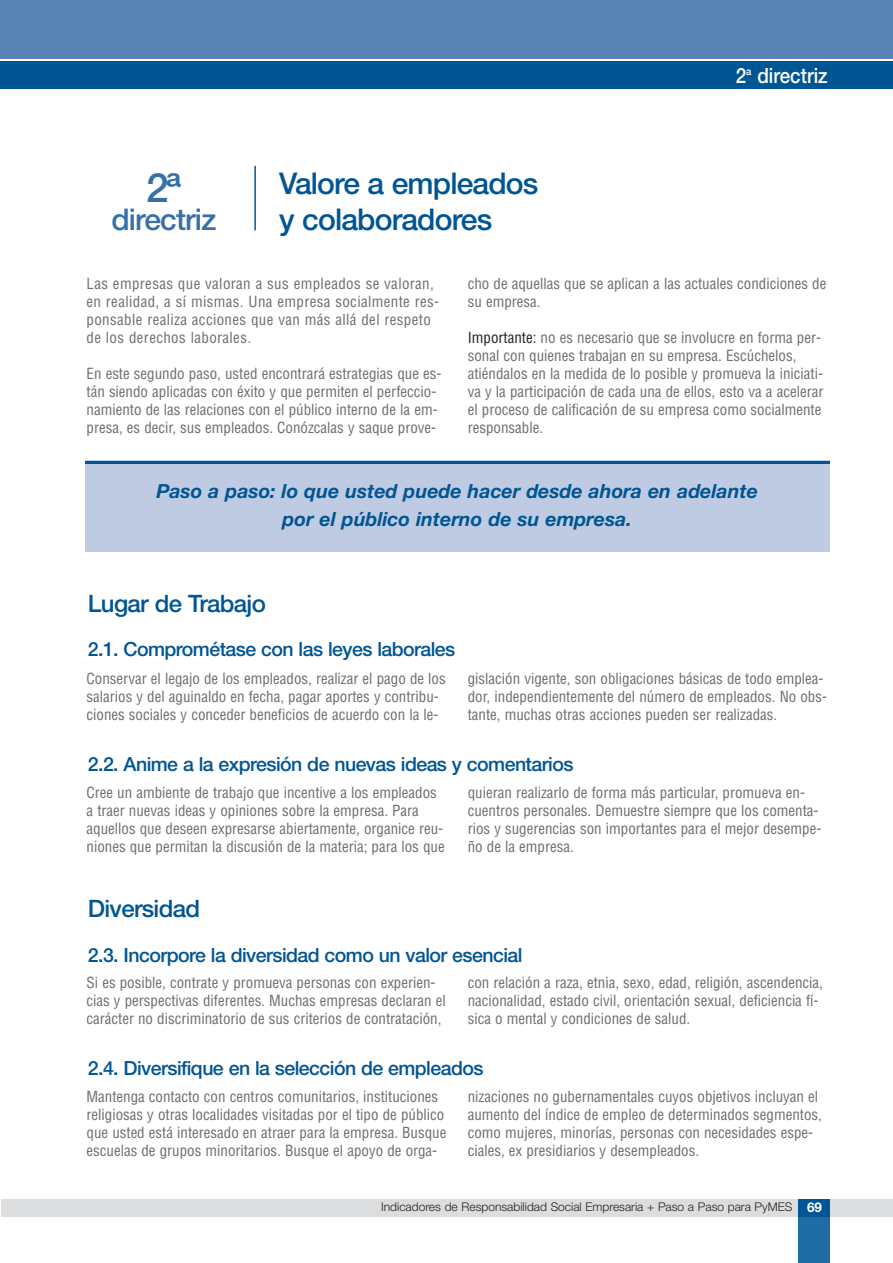
<style>
.page{position:relative;width:893px;height:1263px;background:#fff}
.page>*{position:absolute;margin:0;border:0;box-sizing:border-box;transform-origin:0 0}
.t1{font:500 40.5px "Helvetica Neue";color:#3670a9}
.t2{font:500 30px/36px "Helvetica Neue";letter-spacing:-.03em;color:#005594}
.t3{font:500 30px "Helvetica Neue";letter-spacing:-.03em;color:#3670a9}
.t4{font:500 24px "Helvetica Neue";letter-spacing:-.03em;color:#005594}
.t5{font:500 21px "Helvetica Neue";color:#fff;scale:.9 1}
.t6{font:500 19.5px "Helvetica Neue";letter-spacing:-.03em;color:#005594}
.t7{font:italic 700 19.5px/27.6px "Helvetica Neue";color:#005594;text-align:center}
.t8{font:condensed 15px/18px "Helvetica";color:#6c6d70}
.t9{font:condensed 15px/18px "Helvetica";letter-spacing:.025em;color:#6c6d70}
.t10{font:300 12px "Helvetica Neue";color:#231f20}
.s1{color:#231f20}
.s2{font-weight:700;font-size:13.5px;color:#fff}
</style>
<div class="page">
<div style="left:1px;top:1199px;width:891px;height:17px;background:#dcdddf"></div>
<div style="left:799px;top:1199px;width:31px;height:64px;background:#1e6ba5"></div>
<div style="left:799px;top:1199px;width:31px;height:17px;background:#005594"></div>
<div style="left:0;top:0;width:893px;height:59px;background:#5b84b6"></div>
<div style="left:0;top:62px;width:893px;height:27px;background:#005594"></div>
<div style="left:85px;top:461px;width:744px;height:91px;background:#bfcbe2"></div>
<hr style="left:85px;top:461px;width:744px;height:3px;background:#005594">
<hr style="left:254px;top:166px;width:2px;height:64px;background:#005594">
<h1 class="t1" style="left:146px;top:173px;width:37px">2ª</h1>
<h2 class="t3" style="left:111px;top:208px;width:106px">directriz</h2>
<h2 class="t2" style="left:279px;top:168px;width:261px">Valore a empleados y colaboradores</h2>
<h3 class="t5" style="left:736px;top:68px;width:104px">2<sup>a</sup> directriz</h3>
<p class="t9" style="left:87px;top:275px;width:354px">Las empresas que valoran a sus empleados se valoran, en realidad, a sí mismas. Una empresa socialmente res&shy;ponsable realiza acciones que van más allá del respeto de los derechos laborales.</p>
<p class="t8" style="left:87px;top:365px;width:356px">En este segundo paso, usted encontrará estrategias que es&shy;tán siendo aplicadas con éxito y que permiten el perfeccio&shy;namiento de las relaciones con el público interno de la em&shy;presa, es decir, sus empleados. Conózcalas y saque prove-</p>
<p class="t8" style="left:468px;top:275px;width:360px">cho de aquellas que se aplican a las actuales condiciones de su empresa.</p>
<p class="t8" style="left:468px;top:329px;width:357px"><span class="s1">Importante:</span> no es necesario que se involucre en forma per&shy;sonal con quienes trabajan en su empresa. Escúchelos, atiéndalos en la medida de lo posible y promueva la iniciati&shy;va y la participación de cada una de ellos, esto va a acelerar el proceso de calificación de su empresa como socialmente responsable.</p>
<h3 class="t7" style="left:156px;top:479px;width:603px">Paso a paso: lo que usted puede hacer desde ahora en adelante por el público interno de su empresa.</h3>
<h3 class="t4" style="left:88px;top:595px;width:180px">Lugar de Trabajo</h3>
<h3 class="t6" style="left:88px;top:642px;width:369px">2.1. Comprométase con las leyes laborales</h3>
<p class="t8" style="left:87px;top:670px;width:361px">Conservar el legajo de los empleados, realizar el pago de los salarios y del aguinaldo en fecha, pagar aportes y contribu&shy;ciones sociales y conceder beneficios de acuerdo con la le-</p>
<p class="t8" style="left:468px;top:670px;width:361px">gislación vigente, son obligaciones básicas de todo emplea&shy;dor, independientemente del número de empleados. No obs&shy;tante, muchas otras acciones pueden ser realizadas.</p>
<h3 class="t6" style="left:88px;top:757px;width:487px">2.2. Anime a la expresión de nuevas ideas y comentarios</h3>
<p class="t8" style="left:87px;top:784px;width:360px">Cree un ambiente de trabajo que incentive a los empleados a traer nuevas ideas y opiniones sobre la empresa. Para aquellos que deseen expresarse abiertamente, organice reu&shy;niones que permitan la discusión de la materia; para los que</p>
<p class="t8" style="left:468px;top:784px;width:355px">quieran realizarlo de forma más particular, promueva en&shy;cuentros personales. Demuestre siempre que los comenta&shy;rios y sugerencias son importantes para el mejor desempe&shy;ño de la empresa.</p>
<h3 class="t4" style="left:88px;top:900px;width:114px">Diversidad</h3>
<h3 class="t6" style="left:88px;top:948px;width:436px">2.3. Incorpore la diversidad como un valor esencial</h3>
<p class="t8" style="left:87px;top:973px;width:361px">Si es posible, contrate y promueva personas con experien&shy;cias y perspectivas diferentes. Muchas empresas declaran el carácter no discriminatorio de sus criterios de contratación,</p>
<p class="t8" style="left:468px;top:973px;width:357px">con relación a raza, etnia, sexo, edad, religión, ascendencia, nacionalidad, estado civil, orientación sexual, deficiencia fí&shy;sica o mental y condiciones de salud.</p>
<h3 class="t6" style="left:88px;top:1061px;width:397px">2.4. Diversifique en la selección de empleados</h3>
<p class="t8" style="left:87px;top:1088px;width:361px">Mantenga contacto con centros comunitarios, instituciones religiosas y otras localidades visitadas por el tipo de público que usted está interesado en atraer para la empresa. Busque escuelas de grupos minoritarios. Busque el apoyo de orga-</p>
<p class="t8" style="left:468px;top:1088px;width:356px">nizaciones no gubernamentales cuyos objetivos incluyan el aumento del índice de empleo de determinados segmentos, como mujeres, minorías, personas con necesidades espe&shy;ciales, ex presidiarios y desempleados.</p>
<p class="t10" style="left:381px;top:1202px;width:442px">Indicadores de Responsabilidad Social Empresaria + Paso a Paso para PyMES <span class="s2">69</span></p>
</div>
